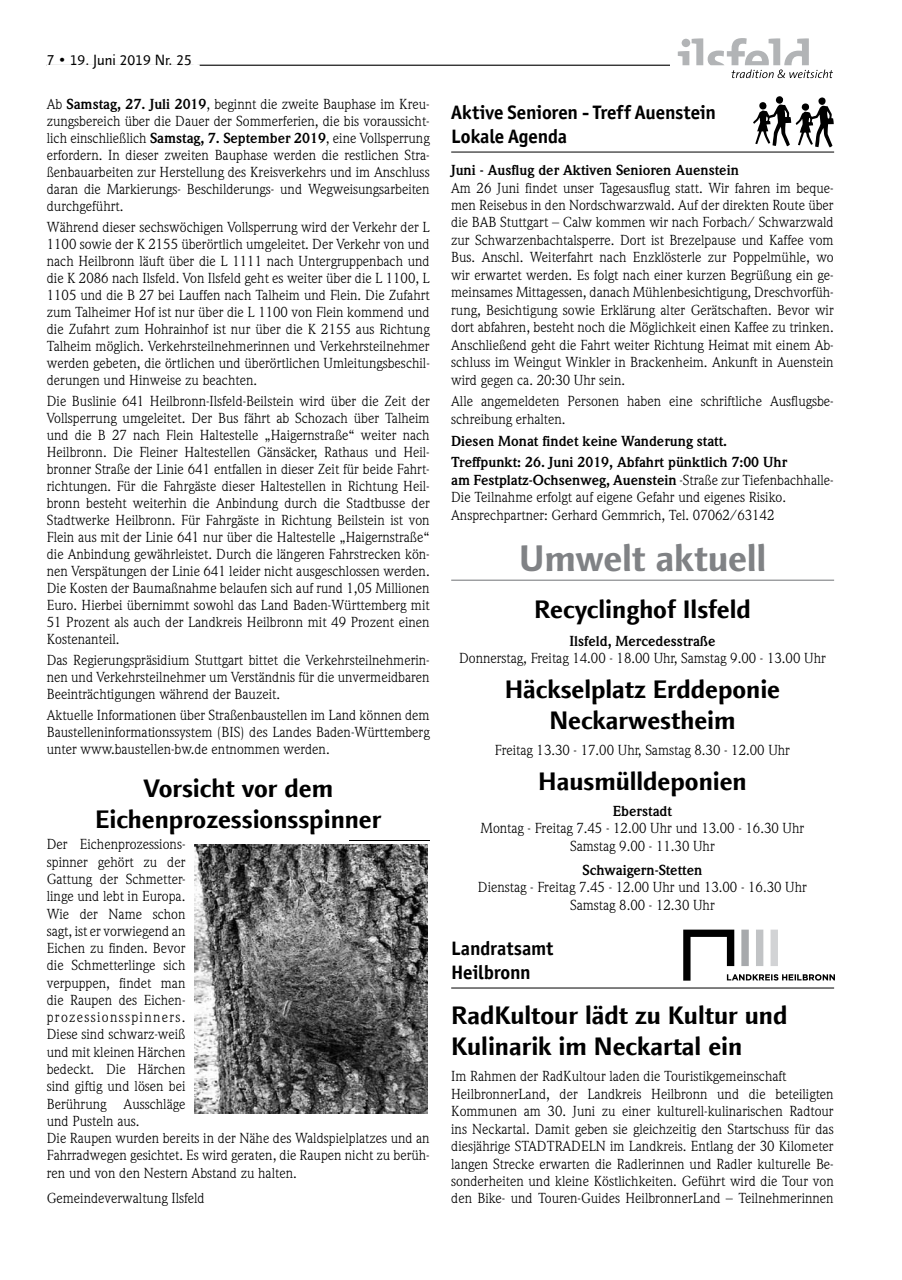
<style>
.page{position:relative;width:902px;height:1280px;background:#fff}
.page>*{position:absolute;margin:0;border:0;box-sizing:border-box;transform-origin:0 0}
.t1{font:700 37.5px "Linotype Finnegan";letter-spacing:-.005em;color:#808285}
.t2{font:700 25.5px/30.8px "Linotype Finnegan";color:#000;text-align:center}
.t3{font:700 19.5px/24px "Officina San ITC";letter-spacing:-.005em;color:#000}
.t4{font:15px "Linotype Finnegan";color:#000}
.t5{font:14.25px/17px "Weidemann";color:#000;text-align:justify}
.t6{font:700 14.25px/21.8px "Weidemann";color:#000}
.s1{color:#fff}
.s2{font-weight:700}
</style>
<div class="page">
<img style="left:194px;top:844px;width:233px;height:269px">
<hr style="left:451px;top:152px;width:383px;height:1px;background:#000">
<svg style="left:753px;top:96px;width:80px;height:51px"></svg>
<hr style="left:451px;top:580px;width:383px;height:1px;background:#808285">
<hr style="left:451px;top:988px;width:383px;height:1px;background:#000">
<svg style="left:683px;top:930px;width:151px;height:51px"></svg>
<hr style="left:47px;top:65px;width:623px;height:1px;background:#000">
<div style="left:47px;top:64px;width:153px;height:5px;background:#fff"></div>
<svg style="left:677px;top:38px;width:156px;height:40px"></svg>
<p class="t4" style="left:47px;top:51px;width:154px">7 • 19. Juni 2019 Nr. 25<span class="s1">0</span></p>
<p class="t5" style="left:47px;top:95px;width:384px">Ab <span class="s2">Samstag, 27. Juli 2019</span>, beginnt die zweite Bauphase im Kreu&shy;zungsbereich über die Dauer der Sommerferien, die bis voraussicht&shy;lich einschließlich <span class="s2">Samstag, 7. September 2019</span>, eine Vollsperrung erfordern. In dieser zweiten Bauphase werden die restlichen Stra&shy;ßenbauarbeiten zur Herstellung des Kreisverkehrs und im Anschluss daran die Markierungs- Beschilderungs- und Wegweisungsarbeiten durchgeführt.</p>
<p class="t5" style="left:47px;top:218px;width:384px">Während dieser sechswöchigen Vollsperrung wird der Verkehr der L 1100 sowie der K 2155 überörtlich umgeleitet. Der Verkehr von und nach Heilbronn läuft über die L 1111 nach Untergruppenbach und die K 2086 nach Ilsfeld. Von Ilsfeld geht es weiter über die L 1100, L 1105 und die B 27 bei Lauffen nach Talheim und Flein. Die Zufahrt zum Talheimer Hof ist nur über die L 1100 von Flein kommend und die Zufahrt zum Hohrainhof ist nur über die K 2155 aus Richtung Talheim möglich. Verkehrsteilnehmerinnen und Verkehrsteilnehmer werden gebeten, die örtlichen und überörtlichen Umleitungsbeschil&shy;derungen und Hinweise zu beachten.</p>
<p class="t5" style="left:47px;top:392px;width:384px">Die Buslinie 641 Heilbronn-Ilsfeld-Beilstein wird über die Zeit der Vollsperrung umgeleitet. Der Bus fährt ab Schozach über Talheim und die B 27 nach Flein Haltestelle „Haigernstraße“ weiter nach Heilbronn. Die Fleiner Haltestellen Gänsäcker, Rathaus und Heil&shy;bronner Straße der Linie 641 entfallen in dieser Zeit für beide Fahrt&shy;richtungen. Für die Fahrgäste dieser Haltestellen in Richtung Heil&shy;bronn besteht weiterhin die Anbindung durch die Stadtbusse der Stadtwerke Heilbronn. Für Fahrgäste in Richtung Beilstein ist von Flein aus mit der Linie 641 nur über die Haltestelle „Haigernstraße“ die Anbindung gewährleistet. Durch die längeren Fahrstrecken kön&shy;nen Verspätungen der Linie 641 leider nicht ausgeschlossen werden.<br>Die Kosten der Baumaßnahme belaufen sich auf rund 1,05 Millionen Euro. Hierbei übernimmt sowohl das Land Baden-Württemberg mit 51 Prozent als auch der Landkreis Heilbronn mit 49 Prozent einen Kostenanteil.</p>
<p class="t5" style="left:47px;top:651px;width:384px">Das Regierungspräsidium Stuttgart bittet die Verkehrsteilnehmerin&shy;nen und Verkehrsteilnehmer um Verständnis für die unvermeidbaren Beeinträchtigungen während der Bauzeit.</p>
<p class="t5" style="left:47px;top:706px;width:384px">Aktuelle Informationen über Straßenbaustellen im Land können dem Baustelleninformationssystem (BIS) des Landes Baden-Württemberg unter www.baustellen-bw.de entnommen werden.</p>
<h2 class="t2" style="left:95px;top:774px;width:288px">Vorsicht vor dem<br>Eichenprozessionsspinner</h2>
<p class="t5" style="left:47px;top:836px;width:384px;text-align:left">Der Eichenprozessions-<br>spinner gehört zu der<br>Gattung der Schmetter-<br>linge und lebt in Europa.<br>Wie der Name schon<br>sagt, ist er vorwiegend an<br>Eichen zu finden. Bevor<br>die Schmetterlinge sich<br>verpuppen, findet man<br>die Raupen des Eichen-<br>prozessionsspinners.<br>Diese sind schwarz-weiß<br>und mit kleinen Härchen<br>bedeckt. Die Härchen<br>sind giftig und lösen bei<br>Berührung Ausschläge<br>und Pusteln aus.<br>Die Raupen wurden bereits in der Nähe des Waldspielplatzes und an<br>Fahrradwegen gesichtet. Es wird geraten, die Raupen nicht zu berüh&shy;ren und von den Nestern Abstand zu halten.</p>
<p class="t5" style="left:47px;top:1190px;width:159px">Gemeindeverwaltung Ilsfeld</p>
<h3 class="t3" style="left:451px;top:100px;width:266px">Aktive Senioren - Treff Auenstein<br>Lokale Agenda</h3>
<p class="t6" style="left:451px;top:159px;width:289px">Juni - Ausflug der Aktiven Senioren Auenstein</p>
<p class="t5" style="left:451px;top:179px;width:384px;line-height:17.4px">Am 26 Juni findet unser Tagesausflug statt. Wir fahren im beque&shy;men Reisebus in den Nordschwarzwald. Auf der direkten Route über die BAB Stuttgart – Calw kommen wir nach Forbach/ Schwarzwald zur Schwarzenbachtalsperre. Dort ist Brezelpause und Kaffee vom Bus. Anschl. Weiterfahrt nach Enzklösterle zur Poppelmühle, wo wir erwartet werden. Es folgt nach einer kurzen Begrüßung ein ge&shy;meinsames Mittagessen, danach Mühlenbesichtigung, Dreschvorfüh&shy;rung, Besichtigung sowie Erklärung alter Gerätschaften. Bevor wir dort abfahren, besteht noch die Möglichkeit einen Kaffee zu trinken.<br>Anschließend geht die Fahrt weiter Richtung Heimat mit einem Ab&shy;schluss im Weingut Winkler in Brackenheim. Ankunft in Auenstein wird gegen ca. 20:30 Uhr sein.</p>
<p class="t5" style="left:451px;top:393px;width:384px;line-height:17.4px">Alle angemeldeten Personen haben eine schriftliche Ausflugsbe&shy;schreibung erhalten.</p>
<p class="t6" style="left:451px;top:430px;width:337px">Diesen Monat findet keine Wanderung statt.<br>Treffpunkt: 26. Juni 2019, Abfahrt pünktlich 7:00 Uhr</p>
<p class="t5" style="left:451px;top:471px;width:384px;line-height:17.4px;text-align:left"><span class="s2">am Festplatz-Ochsenweg, Auenstein</span> -Straße zur Tiefenbachhalle-<br>Die Teilnahme erfolgt auf eigene Gefahr und eigenes Risiko.<br>Ansprechpartner: Gerhard Gemmrich, Tel. 07062/63142</p>
<h1 class="t1" style="left:519px;top:536px;width:249px">Umwelt aktuell</h1>
<h2 class="t2" style="left:534px;top:594px;width:218px">Recyclinghof Ilsfeld</h2>
<p class="t6" style="left:569px;top:630px;width:147px">Ilsfeld, Mercedesstraße</p>
<p class="t5" style="left:459px;top:650px;width:368px">Donnerstag, Freitag 14.00 - 18.00 Uhr, Samstag 9.00 - 13.00 Uhr</p>
<h2 class="t2" style="left:504px;top:674px;width:277px">Häckselplatz Erddeponie<br>Neckarwestheim</h2>
<p class="t5" style="left:495px;top:741px;width:296px">Freitag 13.30 - 17.00 Uhr, Samstag 8.30 - 12.00 Uhr</p>
<h2 class="t2" style="left:538px;top:766px;width:210px">Hausmülldeponien</h2>
<p class="t6" style="left:612px;top:800px;width:61px">Eberstadt</p>
<p class="t5" style="left:480px;top:820px;width:325px;line-height:17.4px;text-align:center">Montag - Freitag 7.45 - 12.00 Uhr und 13.00 - 16.30 Uhr<br>Samstag 9.00 - 11.30 Uhr</p>
<p class="t6" style="left:582px;top:859px;width:121px">Schwaigern-Stetten</p>
<p class="t5" style="left:478px;top:878px;width:330px;line-height:17.4px;text-align:center">Dienstag - Freitag 7.45 - 12.00 Uhr und 13.00 - 16.30 Uhr<br>Samstag 8.00 - 12.30 Uhr</p>
<h3 class="t3" style="left:451px;top:936px;width:104px">Landratsamt<br>Heilbronn</h3>
<h2 class="t2" style="left:451px;top:1001px;width:337px;text-align:left">RadKultour lädt zu Kultur und<br>Kulinarik im Neckartal ein</h2>
<p class="t5" style="left:451px;top:1067px;width:384px;line-height:17.4px;text-align:left">Im Rahmen der RadKultour laden die Touristikgemeinschaft HeilbronnerLand, der Landkreis Heilbronn und die beteiligten Kommunen am 30. Juni zu einer kulturell-kulinarischen Radtour ins Neckartal. Damit geben sie gleichzeitig den Startschuss für das diesjährige STADTRADELN im Landkreis. Entlang der 30 Kilometer langen Strecke erwarten die Radlerinnen und Radler kulturelle Be&shy;sonderheiten und kleine Köstlichkeiten. Geführt wird die Tour von den Bike- und Touren-Guides HeilbronnerLand – Teilnehmerinnen</p>
</div>
